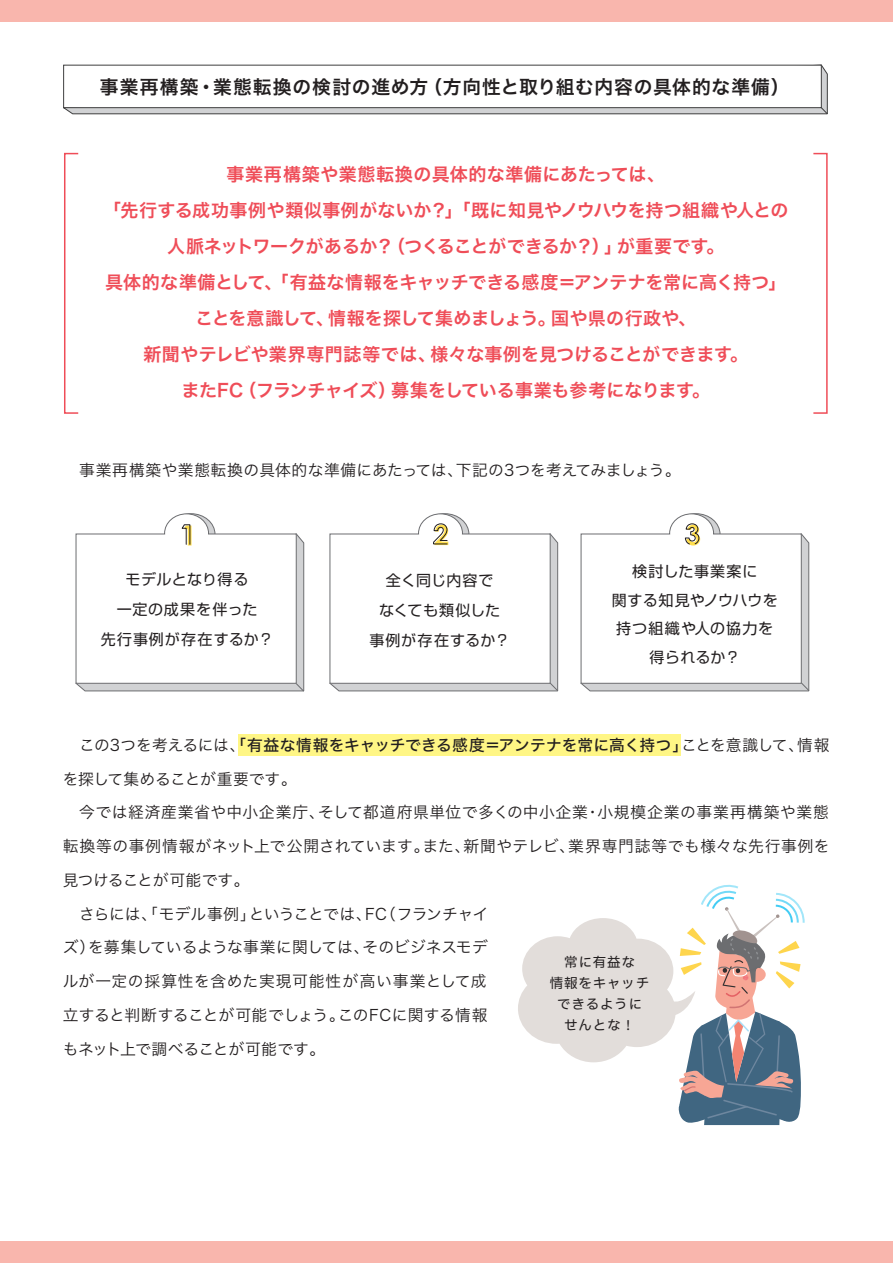
<style>
.page{position:relative;width:893px;height:1263px;background:#fff}
.page>*{position:absolute;margin:0;border:0;box-sizing:border-box;transform-origin:0 0}
.t1{font:18.75px "Hiragino Sans W6";letter-spacing:.045em;color:#231f20}
.t2{font:18px/36px "Hiragino Sans W6";color:#ef4d58;text-align:center}
.t3{font:15.75px/33.8px "Hiragino Sans W3";letter-spacing:.02em;color:#231f20}
.t4{font:15.75px "Hiragino Sans W5";letter-spacing:.01em;color:#231f20}
.t5{font:15px/30px "Shin Go Pro";letter-spacing:.045em;color:#231f20;text-align:center}
.t6{font:13.5px/21px "IBM Plex Sans JP Text";letter-spacing:.06em;color:#231f20;text-align:center}
.s1{font-family:"Hiragino Sans W3"}
</style>
<div class="page">
<div style="left:0;top:0;width:893px;height:21px;background:#f9b6ad"></div>
<div style="left:0;top:1242px;width:893px;height:21px;background:#f9b6ad"></div>
<div style="left:239px;top:734px;width:442px;height:21px;background:#fff685"></div>
<svg style="left:63px;top:64px;width:765px;height:51px"></svg>
<div style="left:64px;top:153px;width:15px;height:261px;border:2px solid #ef4d58"></div>
<div style="left:813px;top:153px;width:15px;height:261px;border:2px solid #ef4d58"></div>
<svg style="left:75px;top:513px;width:230px;height:179px"></svg>
<svg style="left:329px;top:513px;width:230px;height:179px"></svg>
<svg style="left:580px;top:513px;width:230px;height:179px"></svg>
<svg style="left:518px;top:885px;width:287px;height:240px"></svg>
<p class="t1" style="left:100px;top:70px;width:691px">事業再構築・業態転換の検討の進め方（方向性と取り組む内容の具体的な準備）</p>
<p class="t2" style="left:103px;top:156px;width:687px">事業再構築や業態転換の具体的な準備にあたっては、<br>「先行する成功事例や類似事例がないか？」「既に知見やノウハウを持つ組織や人との人脈ネットワークがあるか？（つくることができるか？）」が重要です。<br>具体的な準備として、「有益な情報をキャッチできる感度＝アンテナを常に高く持つ」ことを意識して、情報を探して集めましょう。国や県の行政や、<br>新聞やテレビや業界専門誌等では、様々な事例を見つけることができます。<br>またFC（フランチャイズ）募集をしている事業も参考になります。</p>
<p class="t3" style="left:63px;top:452px;width:620px">　事業再構築や業態転換の具体的な準備にあたっては、下記の3つを考えてみましょう。</p>
<p class="t5" style="left:101px;top:562px;width:174px">モデルとなり得る<br>一定の成果を伴った<br>先行事例が存在するか？</p>
<p class="t5" style="left:369px;top:564px;width:142px">全く同じ内容で<br>なくても類似した<br>事例が存在するか？</p>
<p class="t5" style="left:612px;top:555px;width:168px;line-height:28.5px">検討した事業案に<br>関する知見やノウハウを持つ組織や人の協力を得られるか？</p>
<p class="t4" style="left:63px;top:731px;width:768px"><span class="s1">　この3つを考えるには、</span>「有益な情報をキャッチできる感度＝アンテナを常に高く持つ」<span class="s1">ことを意識して、情報</span></p>
<p class="t3" style="left:63px;top:761px;width:768px">を探して集めることが重要です。<br>　今では経済産業省や中小企業庁、そして都道府県単位で多くの中小企業・小規模企業の事業再構築や業態転換等の事例情報がネット上で公開されています。また、新聞やテレビ、業界専門誌等でも様々な先行事例を見つけることが可能です。<br>　さらには、「モデル事例」ということでは、FC（フランチャイ<br>ズ）を募集しているような事業に関しては、そのビジネスモデ<br>ルが一定の採算性を含めた実現可能性が高い事業として成<br>立すると判断することが可能でしょう。このFCに関する情報<br>もネット上で調べることが可能です。</p>
<p class="t6" style="left:550px;top:950px;width:101px">常に有益な<br>情報をキャッチできるようにせんとな！</p>
</div>
